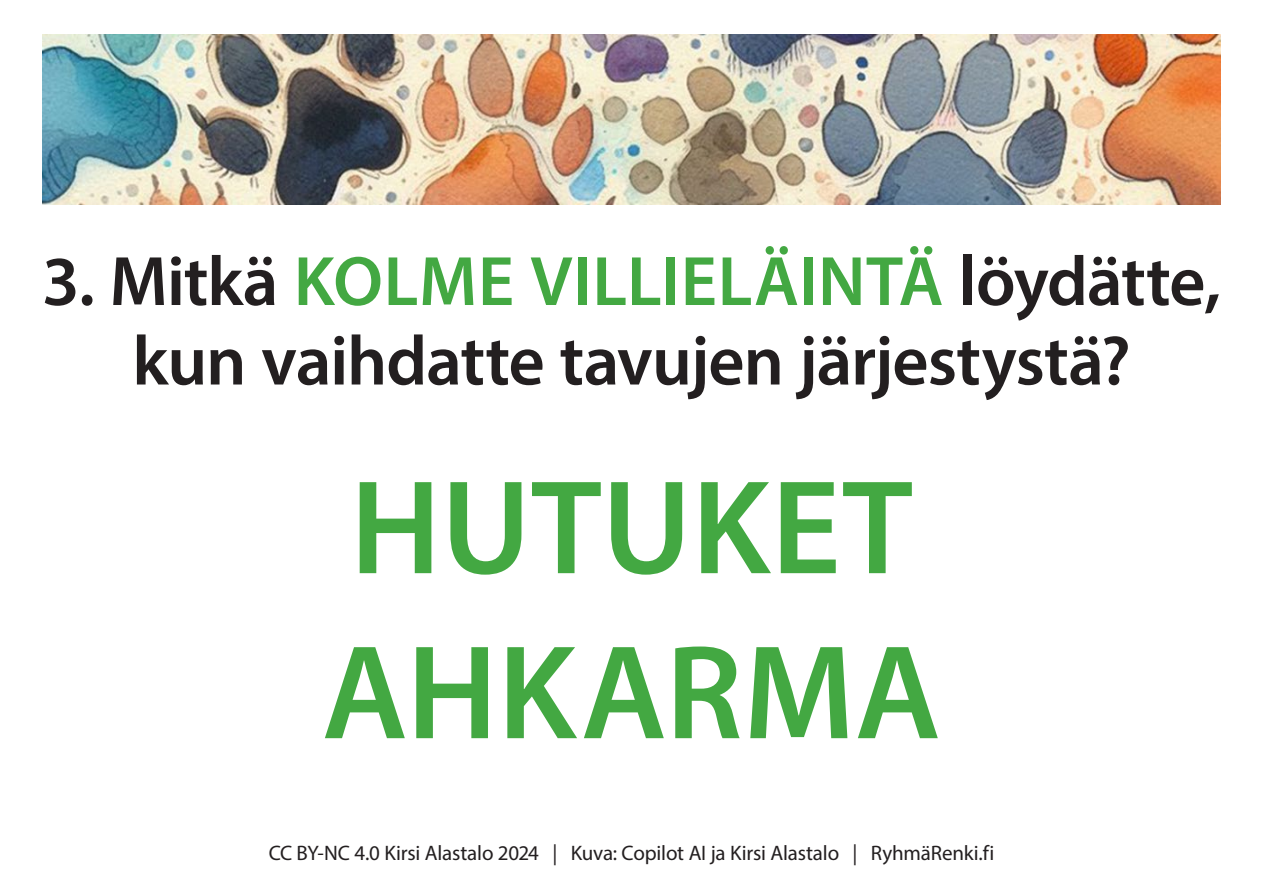
<style>
.page{position:relative;width:1263px;height:893px;background:#fff}
.page>*{position:absolute;margin:0;border:0;box-sizing:border-box;transform-origin:0 0}
.anagrammi{font:600 135px/165px "Myriad Pro";color:#43a842}
.kysymys-iso{font:600 70.5px/79.5px "Myriad Pro";letter-spacing:-.015em;color:#231f20;text-align:center}
.t1{font:21px "Myriad Pro";letter-spacing:-.01em;color:#231f20}
.s1{color:#43a842}
</style>
<div class="page">
<img style="left:42px;top:34px;width:1178px;height:170px">
<p class="kysymys-iso" style="left:42px;top:240px;width:1180px">3. Mitkä <span class="s1">KOLME VILLIELÄINTÄ</span> löydätte, kun vaihdatte tavujen järjestystä?</p>
<p class="anagrammi" style="left:322px;top:442px;width:620px">HUTUKET<br>AHKARMA</p>
<p class="t1" style="left:269px;top:840px;width:727px">CC BY-NC 4.0 Kirsi Alastalo 2024 | Kuva: Copilot AI ja Kirsi Alastalo | RyhmäRenki.fi</p>
</div>
